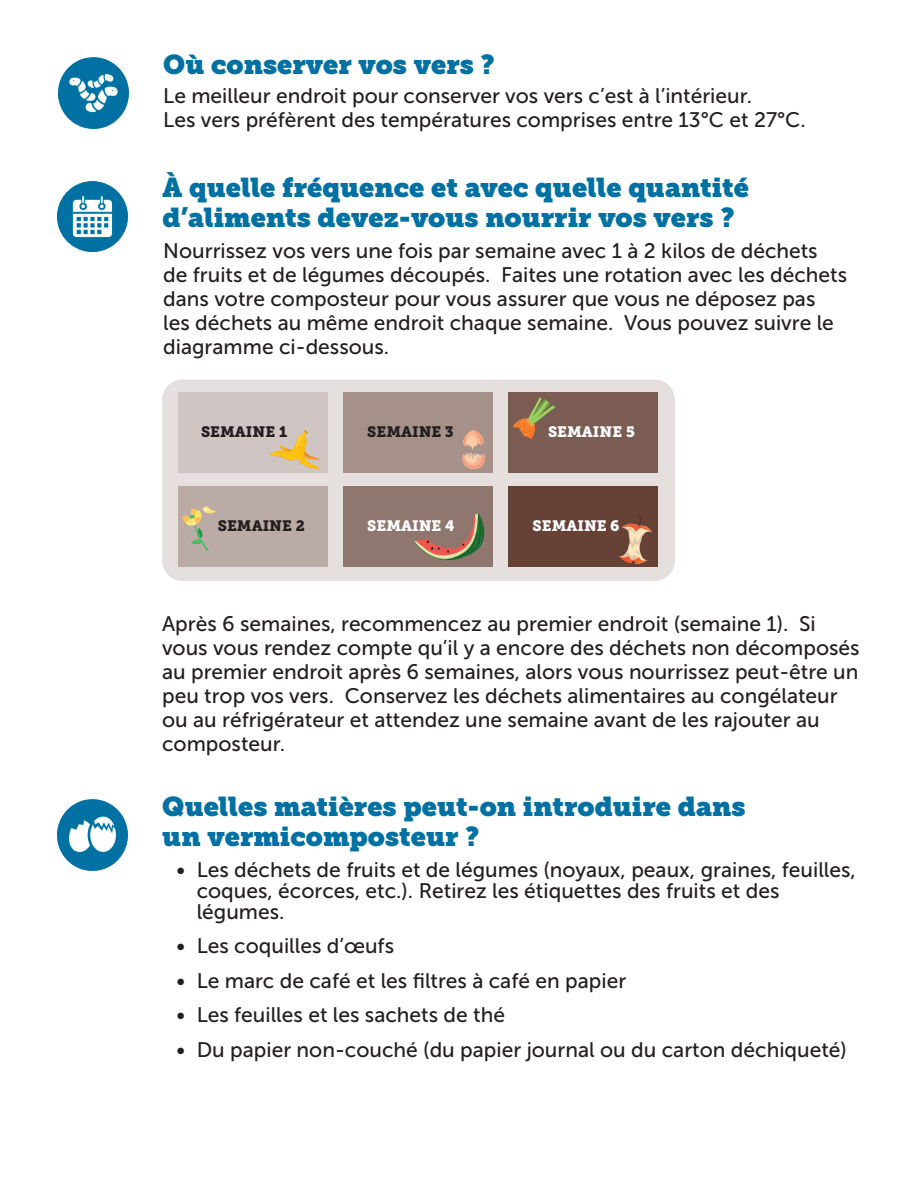
<style>
.page{position:relative;width:918px;height:1188px;background:#fff}
.page>*{position:absolute;margin:0;border:0;box-sizing:border-box;transform-origin:0 0}
.t1{font:27px/30px "Museo Slab";color:#0071a2}
.t2{font:21px/24px "Museo Sans 500";color:#231f20}
.t3{font:15px "Museo Slab 900";color:#231f20}
.t4{font:15px "Museo Slab 900";color:#fff}
</style>
<div class="page">
<img style="left:58px;top:57px;width:71px;height:72px">
<img style="left:57px;top:181px;width:71px;height:71px">
<img style="left:57px;top:799px;width:71px;height:72px">
<div style="left:162px;top:380px;width:513px;height:201px;background:#e5e0de;border-radius:20px"></div>
<div style="left:178px;top:392px;width:149px;height:81px;background:#cfc5c2"></div>
<div style="left:343px;top:392px;width:150px;height:81px;background:#a5918a"></div>
<div style="left:508px;top:392px;width:150px;height:81px;background:#7a5c52"></div>
<div style="left:178px;top:486px;width:149px;height:81px;background:#baaba6"></div>
<div style="left:343px;top:486px;width:150px;height:81px;background:#8f766e"></div>
<div style="left:508px;top:486px;width:150px;height:81px;background:#654136"></div>
<svg style="left:414px;top:513px;width:71px;height:48px"></svg>
<svg style="left:513px;top:397px;width:43px;height:42px"></svg>
<svg style="left:269px;top:430px;width:52px;height:40px"></svg>
<svg style="left:182px;top:506px;width:34px;height:44px"></svg>
<svg style="left:462px;top:430px;width:23px;height:39px"></svg>
<svg style="left:619px;top:516px;width:33px;height:48px"></svg>
<p class="t1" style="left:163px;top:50px;width:333px">Où conserver vos vers ?</p>
<p class="t2" style="left:163px;top:84px;width:644px">Le meilleur endroit pour conserver vos vers c’est à l’intérieur.<br>Les vers préfèrent des températures comprises entre 13°C et 27°C.</p>
<p class="t1" style="left:163px;top:173px;width:588px">À quelle fréquence et avec quelle quantité d’aliments devez-vous nourrir vos vers ?</p>
<p class="t2" style="left:163px;top:239px;width:685px">Nourrissez vos vers une fois par semaine avec 1 à 2 kilos de déchets de fruits et de légumes découpés. Faites une rotation avec les déchets dans votre composteur pour vous assurer que vous ne déposez pas les déchets au même endroit chaque semaine. Vous pouvez suivre le diagramme ci-dessous.</p>
<p class="t3" style="left:201px;top:423px;width:88px">SEMAINE 1</p>
<p class="t3" style="left:218px;top:517px;width:89px">SEMAINE 2</p>
<p class="t3" style="left:367px;top:423px;width:88px">SEMAINE 3</p>
<p class="t4" style="left:367px;top:517px;width:89px">SEMAINE 4</p>
<p class="t4" style="left:548px;top:423px;width:88px">SEMAINE 5</p>
<p class="t4" style="left:533px;top:517px;width:88px">SEMAINE 6</p>
<p class="t2" style="left:162px;top:612px;width:699px">Après 6 semaines, recommencez au premier endroit (semaine 1). Si vous vous rendez compte qu’il y a encore des déchets non décomposés au premier endroit après 6 semaines, alors vous nourrissez peut-être un peu trop vos vers. Conservez les déchets alimentaires au congélateur ou au réfrigérateur et attendez une semaine avant de les rajouter au composteur.</p>
<p class="t1" style="left:162px;top:792px;width:585px">Quelles matières peut-on introduire dans un vermicomposteur ?</p>
<p class="t2" style="left:197px;top:859px;width:661px;line-height:21px;text-indent:-20px">• Les déchets de fruits et de légumes (noyaux, peaux, graines, feuilles, coques, écorces, etc.). Retirez les étiquettes des fruits et des légumes.</p>
<p class="t2" style="left:176px;top:934px;width:219px">• Les coquilles d’œufs</p>
<p class="t2" style="left:176px;top:969px;width:451px">• Le marc de café et les filtres à café en papier</p>
<p class="t2" style="left:176px;top:1003px;width:330px">• Les feuilles et les sachets de thé</p>
<p class="t2" style="left:176px;top:1038px;width:672px">• Du papier non-couché (du papier journal ou du carton déchiqueté)</p>
</div>
